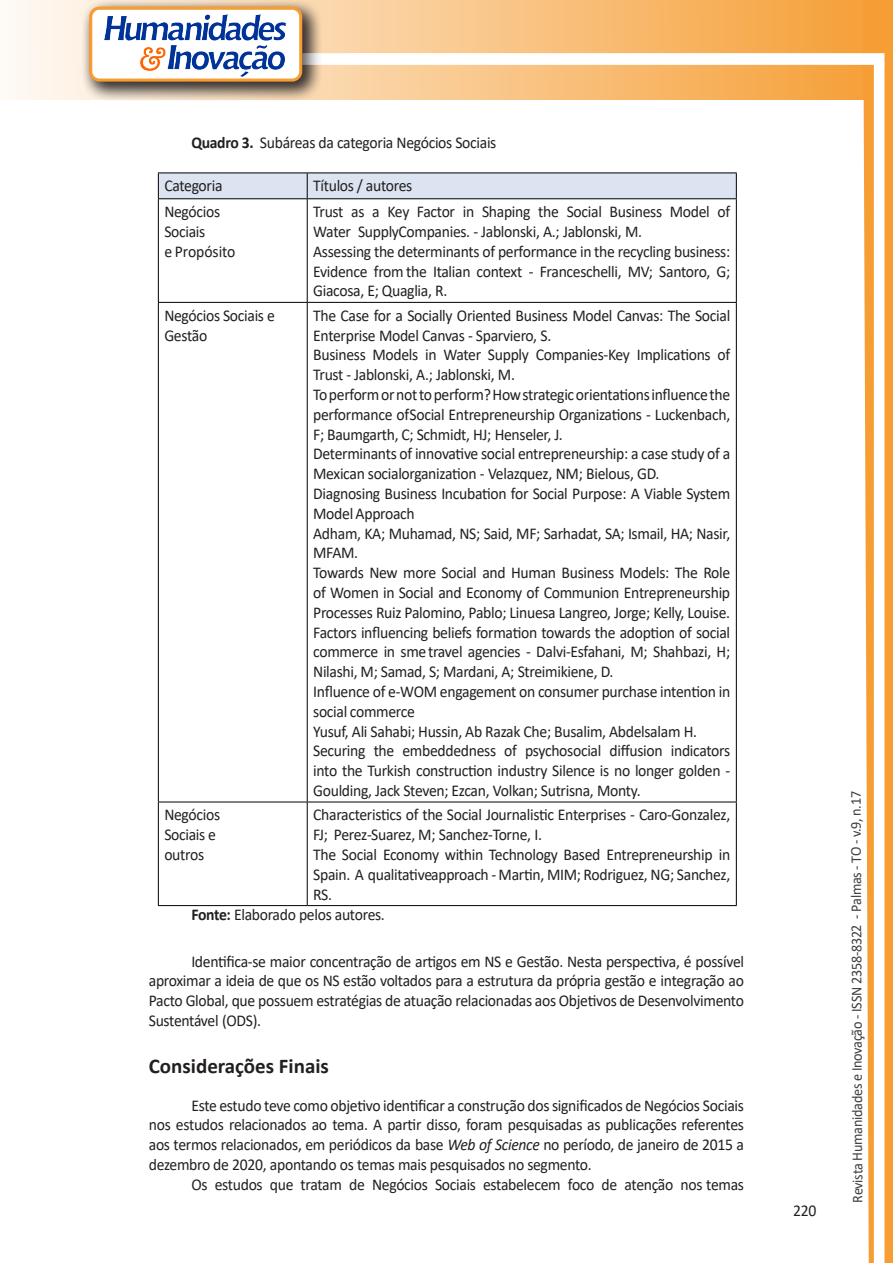
<style>
.page{position:relative;width:893px;height:1263px;background:#fff}
.page>*{position:absolute;margin:0;border:0;box-sizing:border-box;transform-origin:0 0}
.Titulo_2{font:700 21px "Calibri";color:#231f20}
.texto{font:16.5px/19.8px "Calibri";letter-spacing:-.02em;color:#231f20;scale:.95 1}
.t1{font:15px "Calibri";letter-spacing:-.025em;color:#3e3e3f;scale:.95 1}
.s1{font-weight:700}
.s2{font-style:italic}
</style>
<div class="page">
<svg style="left:5px;top:0;width:858px;height:100px;background:#f9c484"></svg>
<div style="left:302px;top:53px;width:582px;height:12px;background:#fff;border:2px solid #fff"></div>
<svg style="left:863px;top:0;width:30px;height:1263px"></svg>
<div style="left:81px;top:0;width:241px;height:102px;background:#231f20;opacity:.75"></div>
<div style="left:91px;top:8px;width:210px;height:72px;background:#fff;border-radius:9px"></div>
<img style="left:104px;top:14px;width:181px;height:62px">
<div style="left:89px;top:7px;width:213px;height:75px;border:3px solid #f69e34;border-radius:9px"></div>
<div style="left:158px;top:173px;width:579px;height:25px;background:#dbe4f0"></div>
<hr style="left:158px;top:198px;width:149px;height:1px;background:#000">
<hr style="left:158px;top:199px;width:1px;height:103px;background:#000">
<hr style="left:307px;top:198px;width:430px;height:1px;background:#000">
<hr style="left:307px;top:199px;width:1px;height:103px;background:#000">
<hr style="left:736px;top:199px;width:1px;height:103px;background:#000">
<hr style="left:158px;top:302px;width:149px;height:1px;background:#000">
<hr style="left:158px;top:303px;width:1px;height:499px;background:#000">
<hr style="left:307px;top:302px;width:430px;height:1px;background:#000">
<hr style="left:307px;top:303px;width:1px;height:499px;background:#000">
<hr style="left:736px;top:303px;width:1px;height:499px;background:#000">
<hr style="left:158px;top:802px;width:149px;height:1px;background:#000">
<hr style="left:158px;top:802px;width:1px;height:103px;background:#000">
<hr style="left:307px;top:802px;width:430px;height:1px;background:#000">
<hr style="left:307px;top:802px;width:1px;height:103px;background:#000">
<hr style="left:736px;top:802px;width:1px;height:103px;background:#000">
<hr style="left:158px;top:905px;width:149px;height:1px;background:#000">
<hr style="left:307px;top:905px;width:430px;height:1px;background:#000">
<p class="texto" style="left:191px;top:133px;width:323px"><span class="s1">Quadro 3.</span> Subáreas da categoria Negócios Sociais</p>
<p class="texto" style="left:164px;top:175px;width:63px">Categoria</p>
<p class="texto" style="left:313px;top:175px;width:106px">Títulos / autores</p>
<p class="texto" style="left:164px;top:201px;width:60px">Negócios</p>
<p class="texto" style="left:164px;top:221px;width:45px">Sociais</p>
<p class="texto" style="left:164px;top:241px;width:76px">e Propósito</p>
<p class="texto" style="left:313px;top:201px;width:440px">Trust as a Key Factor in Shaping the Social Business Model of<br>Water Supply Companies. - Jablonski, A.; Jablonski, M.</p>
<p class="texto" style="left:313px;top:241px;width:440px;text-align:justify">Assessing the determinants of performance in the recycling business:<br>Evidence from the Italian context - Franceschelli, MV; Santoro, G; Giacosa, E; Quaglia, R.</p>
<p class="texto" style="left:164px;top:305px;width:118px">Negócios Sociais e</p>
<p class="texto" style="left:164px;top:325px;width:47px">Gestão</p>
<p class="texto" style="left:313px;top:305px;width:440px">The Case for a Socially Oriented Business Model Canvas: The Social<br>Enterprise Model Canvas - Sparviero, S.</p>
<p class="texto" style="left:313px;top:345px;width:440px">Business Models in Water Supply Companies-Key Implications of<br>Trust - Jablonski, A.; Jablonski, M.</p>
<p class="texto" style="left:313px;top:384px;width:440px;text-align:justify">To perform or not to perform? How strategic orientations influence the performance of Social Entrepreneurship Organizations - Luckenbach, F; Baumgarth, C; Schmidt, HJ; Henseler, J.</p>
<p class="texto" style="left:313px;top:444px;width:440px">Determinants of innovative social entrepreneurship: a case study of a<br>Mexican social organization - Velazquez, NM; Bielous, GD.</p>
<p class="texto" style="left:313px;top:483px;width:440px">Diagnosing Business Incubation for Social Purpose: A Viable System<br>Model Approach</p>
<p class="texto" style="left:313px;top:523px;width:440px">Adham, KA; Muhamad, NS; Said, MF; Sarhadat, SA; Ismail, HA; Nasir,<br>MFAM.</p>
<p class="texto" style="left:313px;top:562px;width:440px;text-align:justify">Towards New more Social and Human Business Models: The Role of Women in Social and Economy of Communion Entrepreneurship Processes Ruiz Palomino, Pablo; Linuesa Langreo, Jorge; Kelly, Louise.</p>
<p class="texto" style="left:313px;top:622px;width:440px;text-align:justify">Factors influencing beliefs formation towards the adoption of social commerce in sme travel agencies - Dalvi-Esfahani, M; Shahbazi, H; Nilashi, M; Samad, S; Mardani, A; Streimikiene, D.</p>
<p class="texto" style="left:313px;top:681px;width:440px">Influence of e-WOM engagement on consumer purchase intention in social commerce</p>
<p class="texto" style="left:313px;top:721px;width:406px">Yusuf, Ali Sahabi; Hussin, Ab Razak Che; Busalim, Abdelsalam H.</p>
<p class="texto" style="left:313px;top:741px;width:440px;text-align:justify">Securing the embeddedness of psychosocial diffusion indicators into the Turkish construction industry Silence is no longer golden - Goulding, Jack Steven; Ezcan, Volkan; Sutrisna, Monty.</p>
<p class="texto" style="left:313px;top:804px;width:440px">Characteristics of the Social Journalistic Enterprises - Caro-Gonzalez,<br>FJ; Perez- Suarez, M; Sanchez-Torne, I.</p>
<p class="texto" style="left:313px;top:844px;width:440px;text-align:justify">The Social Economy within Technology Based Entrepreneurship in Spain. A qualitative approach - Martin, MIM; Rodriguez, NG; Sanchez, RS.</p>
<p class="texto" style="left:191px;top:904px;width:205px"><span class="s1">Fonte:</span> Elaborado pelos autores.</p>
<p class="texto" style="left:149px;top:951px;width:628px;text-align:justify;text-indent:43px">Identifica-se maior concentração de artigos em NS e Gestão. Nesta perspectiva, é possível aproximar a ideia de que os NS estão voltados para a estrutura da própria gestão e integração ao Pacto Global, que possuem estratégias de atuação relacionadas aos Objetivos de Desenvolvimento Sustentável (ODS).</p>
<p class="Titulo_2" style="left:149px;top:1051px;width:182px">Considerações Finais</p>
<p class="texto" style="left:149px;top:1095px;width:628px;text-align:justify;text-indent:43px">Este estudo teve como objetivo identificar a construção dos significados de Negócios Sociais nos estudos relacionados ao tema. A partir disso, foram pesquisadas as publicações referentes aos termos relacionados, em periódicos da base <span class="s2">Web of Science</span> no período, de janeiro de 2015 a dezembro de 2020, apontando os temas mais pesquisados no segmento.</p>
<p class="texto" style="left:191px;top:1174px;width:583px">Os estudos que tratam de Negócios Sociais estabelecem foco de atenção nos temas</p>
<p class="texto" style="left:164px;top:804px;width:60px">Negócios</p>
<p class="texto" style="left:164px;top:824px;width:56px">Sociais e</p>
<p class="texto" style="left:164px;top:844px;width:43px">outros</p>
<p class="texto" style="left:793px;top:1200px;width:26px">220</p>
<p class="t1" style="left:846px;top:1203px;width:435px;rotate:-90deg">Revista Humanidades e Inovação - ISSN 2358-8322 - Palmas - TO - v.9, n.17</p>
</div>
